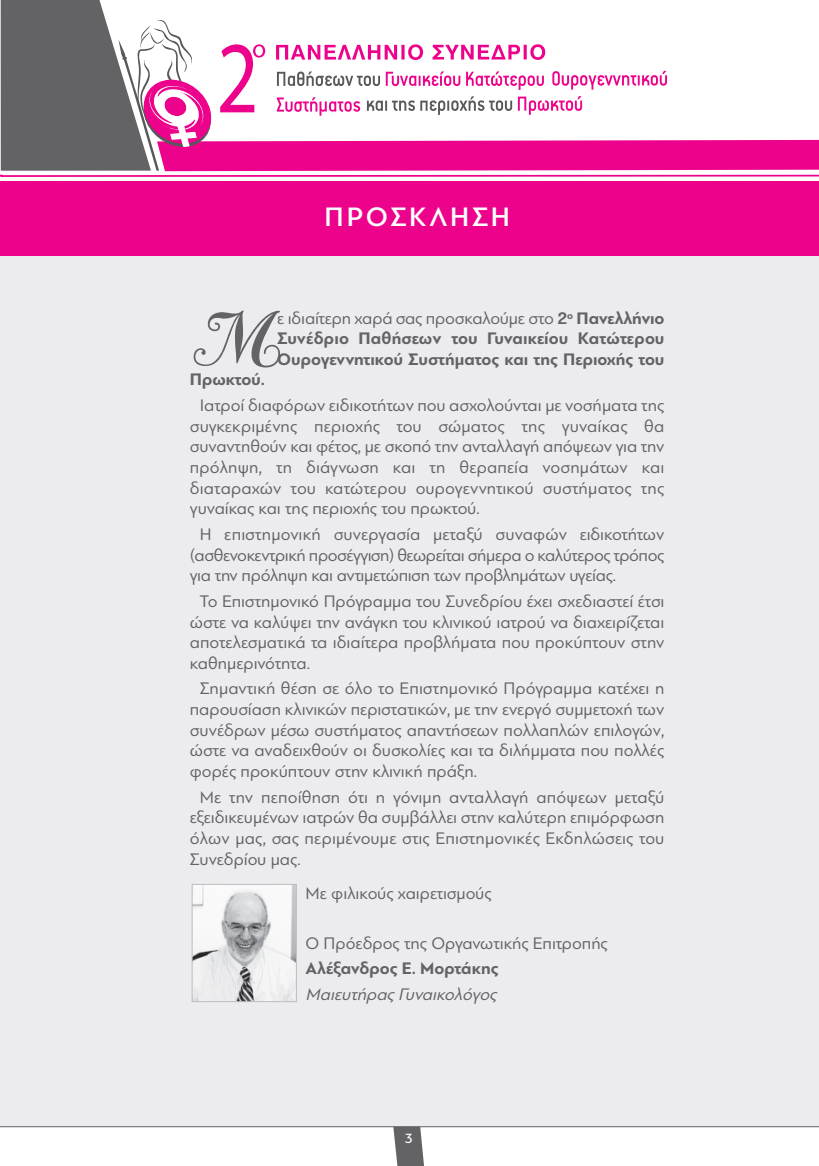
<style>
.page{position:relative;width:819px;height:1166px;background:#fff}
.page>*{position:absolute;margin:0;border:0;box-sizing:border-box;transform-origin:0 0}
.t1{font:700 80.67px "PF Bodoni Script One Alt";color:#636366}
.t2{font:500 28px "PF Bague Sans Pro";letter-spacing:.1em;color:#fff}
.t3{font:17.5px/20.7px "PF Bague Sans Pro";color:#636366;text-align:justify}
.t4{font:700 17.5px/20.7px "PF Bague Sans Pro";color:#636366;text-align:justify}
.t5{font:italic 17.5px "PF Bague Sans Pro";color:#636366}
.t6{font:500 14px "PF Bague Sans Pro";color:#fff}
.s1{font-weight:400}
</style>
<div class="page">
<div style="left:0;top:252px;width:818px;height:874px;background:#ececee"></div>
<svg style="left:393px;top:1127px;width:31px;height:39px"></svg>
<hr style="left:0;top:1126px;width:819px;height:1px;background:#636366">
<div style="left:0;top:181px;width:819px;height:74px;background:#ed028c"></div>
<svg style="left:0;top:0;width:819px;height:177px"></svg>
<img style="left:194px;top:886px;width:101px;height:114px">
<div style="left:192px;top:884px;width:105px;height:118px;border:1px solid #bcbdc0"></div>
<h2 class="t2" style="left:324px;top:207px;width:187px">ΠΡΟΣΚλΗΣΗ</h2>
<h1 class="t1" style="left:190px;top:296px;width:89px">Μ</h1>
<p class="t4" style="left:277px;top:309px;width:388px"><span class="s1">ε ιδιαίτερη χαρά σας προσκαλούμε στο</span> 2<sup>ο</sup> Πανελλήνιο Συνέδριο Παθήσεων του Γυναικείου Κατώτερου Ουρογεννητικού Συστήματος και της Περιοχής του</p>
<p class="t4" style="left:190px;top:371px;width:77px">Πρωκτού.</p>
<p class="t3" style="left:190px;top:397px;width:476px;text-indent:10px">Ιατροί διαφόρων ειδικοτήτων που ασχολούνται με νοσήματα της συγκεκριμένης περιοχής του σώματος της γυναίκας θα συναντηθούν και φέτος, με σκοπό την ανταλλαγή απόψεων για την πρόληψη, τη διάγνωση και τη θεραπεία νοσημάτων και διαταραχών του κατώτερου ουρογεννητικού συστήματος της γυναίκας και της περιοχής του πρωκτού.</p>
<p class="t3" style="left:190px;top:526px;width:476px;text-indent:10px">Η επιστημονική συνεργασία μεταξύ συναφών ειδικοτήτων (ασθενοκεντρική προσέγγιση) θεωρείται σήμερα ο καλύτερος τρόπος για την πρόληψη και αντιμετώπιση των προβλημάτων υγείας.</p>
<p class="t3" style="left:190px;top:593px;width:476px;text-indent:10px">Το Επιστημονικό Πρόγραμμα του Συνεδρίου έχει σχεδιαστεί έτσι ώστε να καλύψει την ανάγκη του κλινικού ιατρού να διαχειρίζεται αποτελεσματικά τα ιδιαίτερα προβλήματα που προκύπτουν στην καθημερινότητα.</p>
<p class="t3" style="left:190px;top:680px;width:476px;text-indent:10px">Σημαντική θέση σε όλο το Επιστημονικό Πρόγραμμα κατέχει η παρουσίαση κλινικών περιστατικών, με την ενεργό συμμετοχή των συνέδρων μέσω συστήματος απαντήσεων πολλαπλών επιλογών, ώστε να αναδειχθούν οι δυσκολίες και τα διλήμματα που πολλές φορές προκύπτουν στην κλινική πράξη.</p>
<p class="t3" style="left:190px;top:788px;width:476px;text-indent:10px">Με την πεποίθηση ότι η γόνιμη ανταλλαγή απόψεων μεταξύ εξειδικευμένων ιατρών θα συμβάλλει στην καλύτερη επιμόρφωση όλων μας, σας περιμένουμε στις Επιστημονικές Εκδηλώσεις του Συνεδρίου μας.</p>
<p class="t3" style="left:305px;top:885px;width:187px">Με φιλικούς χαιρετισμούς</p>
<p class="t3" style="left:305px;top:934px;width:303px">Ο Πρόεδρος της Οργανωτικής Επιτροπής</p>
<p class="t4" style="left:305px;top:960px;width:194px">Αλέξανδρος Ε. Μορτάκης</p>
<p class="t5" style="left:305px;top:988px;width:196px">Μαιευτήρας Γυναικολόγος</p>
<p class="t6" style="left:405px;top:1134px;width:9px">3</p>
</div>
